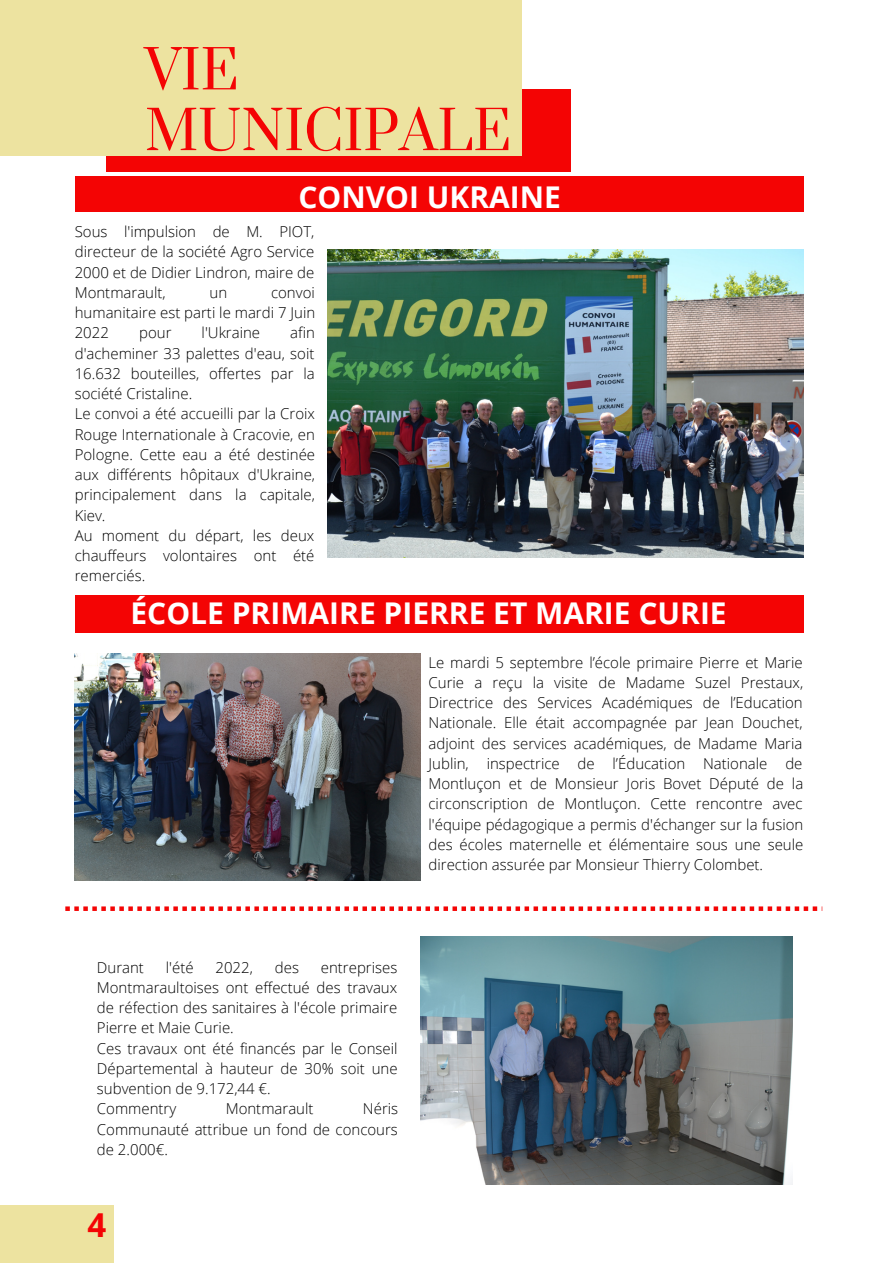
<style>
.page{position:relative;width:893px;height:1264px;background:#fff}
.page>*{position:absolute;margin:0;border:0;box-sizing:border-box;transform-origin:0 0}
.t1{font:52.95px/60.8px "Prata";color:#f40404}
.t2{font:700 33px "Open Sans";color:#f40404}
.t3{font:700 30px "Open Sans";color:#fff}
.t4{font:300 15px/20.2px "Open Sans";color:#000;text-align:justify}
</style>
<div class="page">
<div style="left:106px;top:89px;width:464px;height:82px;background:#f40404"></div>
<div style="left:0;top:0;width:522px;height:156px;background:#ede3a0"></div>
<img style="left:328px;top:249px;width:475px;height:308px">
<div style="left:75px;top:176px;width:728px;height:36px;background:#f40404"></div>
<div style="left:75px;top:595px;width:728px;height:37px;background:#f40404"></div>
<img style="left:75px;top:653px;width:345px;height:227px">
<div style="left:0;top:1205px;width:113px;height:57px;background:#ede3a0"></div>
<svg style="left:65px;top:906px;width:757px;height:5px"></svg>
<img style="left:420px;top:936px;width:372px;height:248px">
<h1 class="t1" style="left:145px;top:42px;width:368px">VIE<br>MUNICIPALE</h1>
<h3 class="t3" style="left:298px;top:176px;width:264px">CONVOI UKRAINE</h3>
<p class="t4" style="left:75px;top:221px;width:241px">Sous l'impulsion de M. PIOT, directeur de la société Agro Service 2000 et de Didier Lindron, maire de Montmarault,</p>
<p class="t4" style="left:75px;top:282px;width:242px;text-indent:196px">convoi humanitaire est parti le mardi 7 Juin 2022</p>
<p class="t4" style="left:209px;top:282px;width:19px">un</p>
<p class="t4" style="left:75px;top:322px;width:242px;text-align:left;text-indent:215px">afin d'acheminer 33 palettes d'eau, soit<br>16.632 bouteilles, offertes par la société Cristaline.<br>Le convoi a été accueilli par la Croix<br>Rouge Internationale à Cracovie, en<br>Pologne. Cette eau a été destinée aux différents hôpitaux d'Ukraine, principalement dans la capitale,<br>Kiev.<br>Au moment du départ, les deux chauffeurs volontaires ont été remerciés.</p>
<h3 class="t3" style="left:130px;top:592px;width:597px">ÉCOLE PRIMAIRE PIERRE ET MARIE CURIE</h3>
<p class="t4" style="left:139px;top:322px;width:34px">pour</p>
<p class="t4" style="left:202px;top:322px;width:60px">l'Ukraine</p>
<p class="t4" style="left:428px;top:651px;width:376px">Le mardi 5 septembre l’école primaire Pierre et Marie Curie a reçu la visite de Madame Suzel Prestaux, Directrice des Services Académiques de l’Education Nationale. Elle était accompagnée par Jean Douchet, adjoint des services académiques, de Madame Maria Jublin, inspectrice de l’Éducation Nationale de Montluçon et de Monsieur Joris Bovet Député de la circonscription de Montluçon. Cette rencontre avec l'équipe pédagogique a permis d'échanger sur la fusion des écoles maternelle et élémentaire sous une seule direction assurée par Monsieur Thierry Colombet.</p>
<p class="t4" style="left:97px;top:956px;width:49px">Durant</p>
<p class="t4" style="left:166px;top:956px;width:29px">l'été</p>
<p class="t4" style="left:215px;top:956px;width:39px">2022,</p>
<p class="t4" style="left:275px;top:956px;width:26px">des</p>
<p class="t4" style="left:97px;top:956px;width:302px;text-align:left;text-indent:224px">entreprises<br>Montmaraultoises ont effectué des travaux de réfection des sanitaires à l'école primaire<br>Pierre et Maie Curie.<br>Ces travaux ont été financés par le Conseil<br>Départemental à hauteur de 30% soit une subvention de 9.172,44 €.<br>Commentry</p>
<p class="t4" style="left:97px;top:1098px;width:303px;text-indent:266px">Néris Communauté attribue un fond de concours de 2.000€.</p>
<p class="t4" style="left:226px;top:1098px;width:89px">Montmarault</p>
<h2 class="t2" style="left:87px;top:1201px;width:20px">4</h2>
</div>
